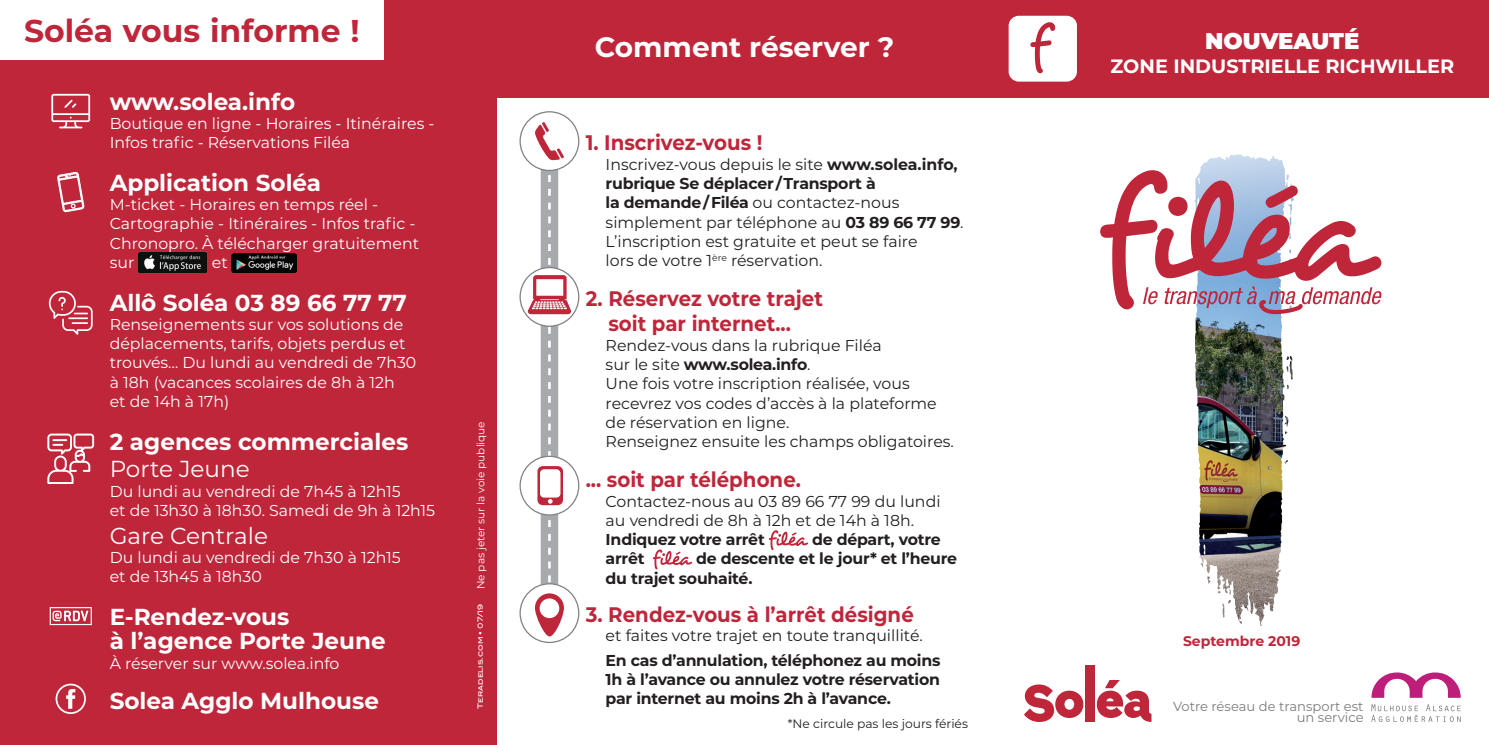
<style>
.page{position:relative;width:1489px;height:745px;background:#fff}
.page>*{position:absolute;margin:0;border:0;box-sizing:border-box;transform-origin:0 0}
.t1{font:700 31.5px "Montserrat";color:#bf263a}
.t2{font:700 28px "Montserrat";color:#fff}
.t3{font:700 23.1px/24.5px "Montserrat";color:#fff}
.t4{font:23.1px "Montserrat";color:#fff}
.t5{font:900 22.75px "Montserrat";color:#fff}
.t6{font:700 21px/25.2px "Montserrat";color:#bf263a;text-align:center;scale:.94 1}
.t7{font:700 19.25px "Montserrat";color:#fff}
.t8{font:15.75px/19.2px "Montserrat";color:#231f20}
.t9{font:15.75px/19.2px "Montserrat";color:#fff}
.t10{font:700 15.75px/19.2px "Montserrat";letter-spacing:-.015em;color:#231f20}
.t11{font:700 14px "Montserrat";color:#bf263a}
.t12{font:13.12px/11.4px "Montserrat";color:#7a7c7f;text-align:right}
.t13{font:12.25px "Montserrat";color:#231f20}
.t14{font:10.5px "Montserrat";color:#fff}
.t15{font:7px "Blair Md ITCTT Medium";color:#fff}
.s1{font-weight:700}
</style>
<div class="page">
<svg style="left:1024px;top:684px;width:59px;height:37px"></svg>
<div style="left:1085px;top:665px;width:9px;height:56px;background:#bf263a"></div>
<svg style="left:1096px;top:680px;width:55px;height:41px"></svg>
<svg style="left:1371px;top:672px;width:89px;height:25px"></svg>
<svg style="left:1371px;top:704px;width:89px;height:17px"></svg>
<div style="left:496px;top:0;width:992px;height:97px;background:#bf263a"></div>
<img style="left:1199px;top:154px;width:94px;height:471px">
<img style="left:1194px;top:154px;width:44px;height:340px">
<div style="left:1009px;top:17px;width:67px;height:64px;background:#fff;border-radius:9px"></div>
<div style="left:1008px;top:16px;width:68px;height:66px;border:2px solid #fff;border-radius:9px"></div>
<svg style="left:1030px;top:22px;width:25px;height:51px"></svg>
<svg style="left:1100px;top:170px;width:281px;height:144px"></svg>
<svg style="left:768px;top:530px;width:40px;height:19px"></svg>
<svg style="left:652px;top:549px;width:40px;height:20px"></svg>
<div style="left:519px;top:111px;width:60px;height:60px;border:1px solid #808285;border-radius:50%"></div>
<div style="left:519px;top:582px;width:60px;height:60px;border:1px solid #808285;border-radius:50%"></div>
<svg style="left:527px;top:122px;width:44px;height:514px"></svg>
<div style="left:0;top:0;width:496px;height:744px;background:#bf263a"></div>
<div style="left:56px;top:683px;width:30px;height:30px;border:2px solid #fff;border-radius:50%"></div>
<svg style="left:66px;top:689px;width:9px;height:19px"></svg>
<svg style="left:49px;top:291px;width:44px;height:43px"></svg>
<svg style="left:51px;top:94px;width:39px;height:34px"></svg>
<svg style="left:57px;top:172px;width:27px;height:40px"></svg>
<svg style="left:47px;top:433px;width:47px;height:50px"></svg>
<svg style="left:50px;top:607px;width:42px;height:17px"></svg>
<div style="left:0;top:0;width:384px;height:60px;background:#fff"></div>
<img style="left:138px;top:253px;width:69px;height:19px">
<img style="left:232px;top:253px;width:65px;height:20px">
<h1 class="t1" style="left:24px;top:8px;width:337px">Soléa vous informe !</h1>
<h3 class="t3" style="left:110px;top:88px;width:187px">www.solea.info</h3>
<p class="t9" style="left:110px;top:113px;width:326px">Boutique en ligne - Horaires - Itinéraires -<br>Infos trafic - Réservations Filéa</p>
<h3 class="t3" style="left:110px;top:169px;width:213px">Application Soléa</h3>
<p class="t9" style="left:110px;top:194px;width:311px">M-ticket - Horaires en temps réel -<br>Cartographie - Itinéraires - Infos trafic -<br>Chronopro. À télécharger gratuitement sur</p>
<p class="t9" style="left:212px;top:252px;width:17px">et</p>
<h3 class="t3" style="left:110px;top:289px;width:299px">Allô Soléa 03 89 66 77 77</h3>
<p class="t9" style="left:110px;top:314px;width:308px">Renseignements sur vos solutions de déplacements, tarifs, objets perdus et trouvés… Du lundi au vendredi de 7h30 à 18h (vacances scolaires de 8h à 12h<br>et de 14h à 17h)</p>
<h3 class="t3" style="left:110px;top:427px;width:300px">2 agences commerciales</h3>
<h3 class="t4" style="left:110px;top:453px;width:142px">Porte Jeune</h3>
<p class="t9" style="left:110px;top:480px;width:327px">Du lundi au vendredi de 7h45 à 12h15<br>et de 13h30 à 18h30. Samedi de 9h à 12h15</p>
<h3 class="t4" style="left:110px;top:519px;width:160px">Gare Centrale</h3>
<p class="t9" style="left:110px;top:546px;width:292px">Du lundi au vendredi de 7h30 à 12h15 et de 13h45 à 18h30</p>
<h3 class="t3" style="left:110px;top:602px;width:277px">E-Rendez-vous<br>à l’agence Porte Jeune</h3>
<p class="t9" style="left:110px;top:652px;width:231px">À réserver sur www.solea.info</p>
<h3 class="t3" style="left:110px;top:686px;width:271px">Solea Agglo Mulhouse</h3>
<p class="t14" style="left:473px;top:588px;width:169px;rotate:-90deg">Ne pas jeter sur la voie publique</p>
<p class="t15" style="left:474px;top:708px;width:106px;rotate:-90deg">Teradelis.com • 07/19</p>
<h2 class="t2" style="left:594px;top:27px;width:301px">Comment réserver ?</h2>
<h3 class="t6" style="left:585px;top:129px;width:189px">1. Inscrivez-vous !</h3>
<p class="t8" style="left:605px;top:154px;width:359px">Inscrivez-vous depuis le site <span class="s1">www.solea.info, rubrique Se déplacer / Transport à<br>la demande / Filéa</span> ou contactez-nous simplement par téléphone au <span class="s1">03 89 66 77 99</span>.<br>L’inscription est gratuite et peut se faire<br>lors de votre 1<sup>ère</sup> réservation.</p>
<h3 class="t6" style="left:585px;top:285px;width:254px">2. Réservez votre trajet soit par internet...</h3>
<p class="t8" style="left:605px;top:335px;width:350px">Rendez-vous dans la rubrique Filéa<br>sur le site <span class="s1">www.solea.info</span>.<br>Une fois votre inscription réalisée, vous recevrez vos codes d’accès à la plateforme de réservation en ligne.<br>Renseignez ensuite les champs obligatoires.</p>
<h3 class="t6" style="left:585px;top:466px;width:230px">... soit par téléphone.</h3>
<p class="t8" style="left:605px;top:490px;width:336px">Contactez-nous au 03 89 66 77 99 du lundi au vendredi de 8h à 12h et de 14h à 18h.</p>
<p class="t10" style="left:605px;top:528px;width:161px">Indiquez votre arrêt</p>
<p class="t10" style="left:812px;top:528px;width:130px">de départ, votre</p>
<p class="t10" style="left:605px;top:548px;width:40px">arrêt</p>
<p class="t10" style="left:605px;top:548px;width:353px;text-indent:90px">de descente et le jour* et l’heure du trajet souhaité.</p>
<h3 class="t6" style="left:585px;top:600px;width:350px">3. Rendez-vous à l’arrêt désigné</h3>
<p class="t8" style="left:605px;top:625px;width:319px">et faites votre trajet en toute tranquillité.</p>
<p class="t10" style="left:605px;top:649px;width:336px;text-align:justify">En cas d’annulation, téléphonez au moins 1h à l’avance ou annulez votre réservation par internet au moins 2h à l’avance.</p>
<p class="t13" style="left:787px;top:715px;width:182px">*Ne circule pas les jours fériés</p>
<h3 class="t5" style="left:1205px;top:24px;width:156px">NOUVEAUTÉ</h3>
<p class="t7" style="left:1110px;top:52px;width:345px">ZONE INDUSTRIELLE RICHWILLER</p>
<p class="t11" style="left:1182px;top:630px;width:119px">Septembre 2019</p>
<p class="t12" style="left:1172px;top:699px;width:192px">Votre réseau de transport est un service</p>
</div>
